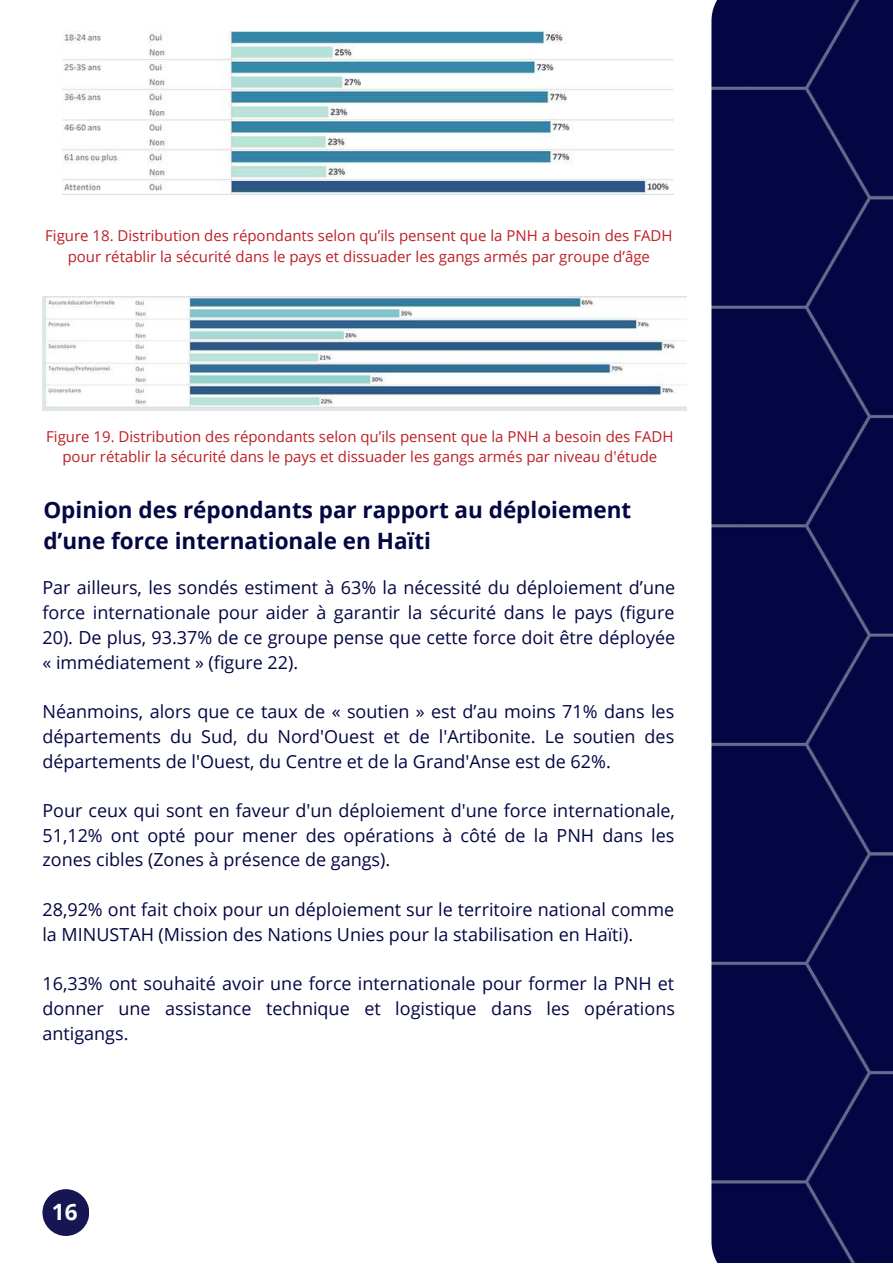
<style>
.page{position:relative;width:893px;height:1264px;background:#fff}
.page>*{position:absolute;margin:0;border:0;box-sizing:border-box;transform-origin:0 0}
.t1{font:700 22.5px/31.5px "Open Sans";color:#030643}
.t2{font:700 22.5px "Open Sans";color:#fff}
.t3{font:18px/24.8px "Open Sans";color:#030643;text-align:justify}
.t4{font:15px/20.2px "Open Sans";color:#bc2025;text-align:center}
</style>
<div class="page">
<div style="left:711px;top:0;width:181px;height:1262px;background:#030643"></div>
<img style="left:62px;top:32px;width:611px;height:163px">
<img style="left:42px;top:296px;width:645px;height:115px">
<div style="left:42px;top:1189px;width:47px;height:46px;background:#151653;border-radius:50%"></div>
<p class="t4" style="left:45px;top:225px;width:628px">Figure 18. Distribution des répondants selon qu’ils pensent que la PNH a besoin des FADH pour rétablir la sécurité dans le pays et dissuader les gangs armés par groupe d’âge</p>
<p class="t4" style="left:46px;top:426px;width:628px">Figure 19. Distribution des répondants selon qu’ils pensent que la PNH a besoin des FADH pour rétablir la sécurité dans le pays et dissuader les gangs armés par niveau d'étude</p>
<p class="t1" style="left:43px;top:493px;width:589px">Opinion des répondants par rapport au déploiement d’une force internationale en Haïti</p>
<p class="t3" style="left:42px;top:575px;width:634px">Par ailleurs, les sondés estiment à 63% la nécessité du déploiement d’une force internationale pour aider à garantir la sécurité dans le pays (figure 20). De plus, 93.37% de ce groupe pense que cette force doit être déployée « immédiatement » (figure 22).</p>
<p class="t3" style="left:42px;top:698px;width:633px">Néanmoins, alors que ce taux de « soutien » est d’au moins 71% dans les départements du Sud, du Nord'Ouest et de l'Artibonite. Le soutien des départements de l'Ouest, du Centre et de la Grand'Anse est de 62%.</p>
<p class="t3" style="left:42px;top:797px;width:634px">Pour ceux qui sont en faveur d'un déploiement d'une force internationale, 51,12% ont opté pour mener des opérations à côté de la PNH dans les zones cibles (Zones à présence de gangs).</p>
<p class="t3" style="left:42px;top:896px;width:633px">28,92% ont fait choix pour un déploiement sur le territoire national comme la MINUSTAH (Mission des Nations Unies pour la stabilisation en Haïti).</p>
<p class="t3" style="left:42px;top:970px;width:634px">16,33% ont souhaité avoir une force internationale pour former la PNH et donner une assistance technique et logistique dans les opérations antigangs.</p>
<p class="t2" style="left:52px;top:1196px;width:27px">16</p>
</div>
